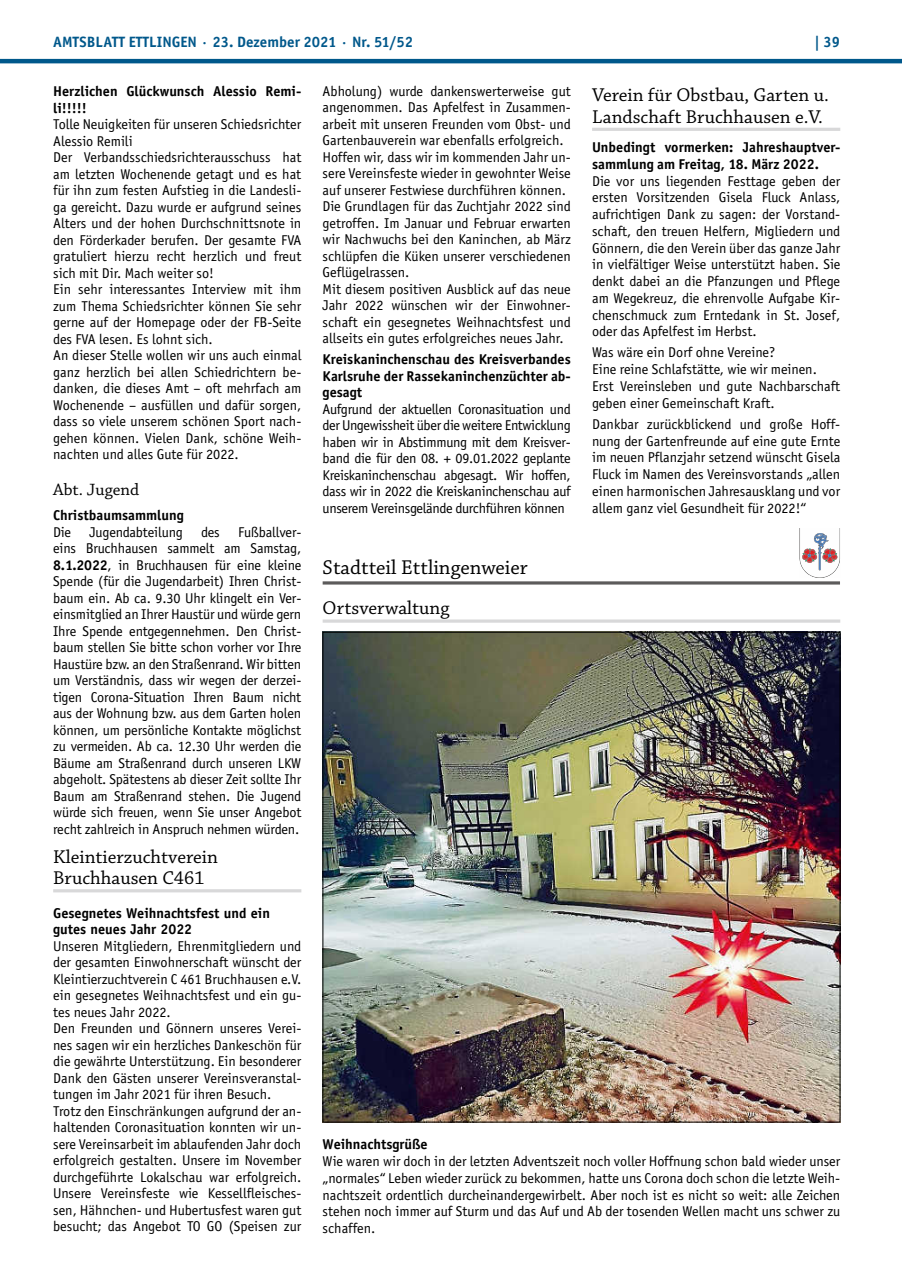
<style>
.page{position:relative;width:902px;height:1280px;background:#fff}
.page>*{position:absolute;margin:0;border:0;box-sizing:border-box;transform-origin:0 0}
.t1{font:21px "Chaparral Pro";color:#000}
.t2{font:19.5px/21px "Chaparral Pro";color:#000}
.t3{font:17.25px "Chaparral Pro";color:#000}
.t4{font:700 15px "Officina Sans";color:#00588b}
.t5{font:14.25px/16.5px "Officina Sans";color:#000;text-align:justify}
.t6{font:700 14.25px/16.5px "Officina Sans";color:#000}
.s1{font-weight:700}
</style>
<div class="page">
<hr style="left:0;top:59px;width:901px;height:4px;background:#00588b">
<hr style="left:53px;top:889px;width:248px;height:3px;background:#d8d8d9">
<hr style="left:592px;top:128px;width:248px;height:3px;background:#d8d8d9">
<hr style="left:322px;top:619px;width:518px;height:4px;background:#e3e3e4">
<hr style="left:322px;top:581px;width:517px;height:3px;background:#5c5b5b">
<svg style="left:799px;top:528px;width:41px;height:50px"></svg>
<img style="left:324px;top:634px;width:514px;height:486px">
<p class="t4" style="left:53px;top:32px;width:361px">AMTSBLATT ETTLINGEN · 23. Dezember 2021 · Nr. 51/52</p>
<p class="t4" style="left:814px;top:32px;width:28px">| 39</p>
<p class="t6" style="left:53px;top:83px;width:250px">Herzlichen Glückwunsch Alessio Remi&shy;li!!!!!</p>
<p class="t5" style="left:53px;top:116px;width:250px;text-align:left">Tolle Neuigkeiten für unseren Schiedsrichter Alessio Remili<br>Der Verbandsschiedsrichterausschuss hat am letzten Wochenende getagt und es hat für ihn zum festen Aufstieg in die Landesli&shy;ga gereicht. Dazu wurde er aufgrund seines Alters und der hohen Durchschnittsnote in den Förderkader berufen. Der gesamte FVA gratuliert hierzu recht herzlich und freut sich mit Dir. Mach weiter so!<br>Ein sehr interessantes Interview mit ihm zum Thema Schiedsrichter können Sie sehr gerne auf der Homepage oder der FB-Seite des FVA lesen. Es lohnt sich.<br>An dieser Stelle wollen wir uns auch einmal ganz herzlich bei allen Schiedrichtern be&shy;danken, die dieses Amt – oft mehrfach am Wochenende – ausfüllen und dafür sorgen, dass so viele unserem schönen Sport nach&shy;gehen können. Vielen Dank, schöne Weih&shy;nachten und alles Gute für 2022.</p>
<p class="t3" style="left:53px;top:480px;width:87px">Abt. Jugend</p>
<p class="t6" style="left:53px;top:507px;width:132px">Christbaumsammlung</p>
<p class="t5" style="left:53px;top:523px;width:19px">Die</p>
<p class="t5" style="left:89px;top:523px;width:95px">Jugendabteilung</p>
<p class="t5" style="left:201px;top:523px;width:20px">des</p>
<p class="t5" style="left:322px;top:83px;width:250px;text-align:left">Abholung) wurde dankenswerterweise gut angenommen. Das Apfelfest in Zusammen&shy;arbeit mit unseren Freunden vom Obst- und Gartenbauverein war ebenfalls erfolgreich.<br>Hoffen wir, dass wir im kommenden Jahr un&shy;sere Vereinsfeste wieder in gewohnter Weise auf unserer Festwiese durchführen können.<br>Die Grundlagen für das Zuchtjahr 2022 sind getroffen. Im Januar und Februar erwarten wir Nachwuchs bei den Kaninchen, ab März schlüpfen die Küken unserer verschiedenen Geflügelrassen.<br>Mit diesem positiven Ausblick auf das neue Jahr 2022 wünschen wir der Einwohner&shy;schaft ein gesegnetes Weihnachtsfest und allseits ein gutes erfolgreiches neues Jahr.</p>
<p class="t6" style="left:322px;top:351px;width:250px;text-align:justify">Kreiskaninchenschau des Kreisverbandes Karlsruhe der Rassekaninchenzüchter ab&shy;gesagt</p>
<p class="t5" style="left:322px;top:400px;width:250px">Aufgrund der aktuellen Coronasituation und der Ungewissheit über die weitere Entwicklung haben wir in Abstimmung mit dem Kreisver&shy;band die für den 08. + 09.01.2022 geplante Kreiskaninchenschau abgesagt. Wir hoffen, dass wir in 2022 die Kreiskaninchenschau auf unserem Vereinsgelände durchführen können</p>
<h2 class="t2" style="left:592px;top:85px;width:238px">Verein für Obstbau, Garten u.<br>Landschaft Bruchhausen e.V.</h2>
<p class="t6" style="left:592px;top:139px;width:250px">Unbedingt vormerken: Jahreshauptver&shy;sammlung am Freitag, 18. März 2022.</p>
<p class="t5" style="left:592px;top:172px;width:250px">Die vor uns liegenden Festtage geben der ersten Vorsitzenden Gisela Fluck Anlass, aufrichtigen Dank zu sagen: der Vorstand&shy;schaft, den treuen Helfern, Migliedern und Gönnern, die den Verein über das ganze Jahr in vielfältiger Weise unterstützt haben. Sie denkt dabei an die Pfanzungen und Pflege am Wegekreuz, die ehrenvolle Aufgabe Kir&shy;chenschmuck zum Erntedank in St. Josef, oder das Apfelfest im Herbst.</p>
<p class="t5" style="left:592px;top:344px;width:250px;text-align:left">Was wäre ein Dorf ohne Vereine?<br>Eine reine Schlafstätte, wie wir meinen.<br>Erst Vereinsleben und gute Nachbarschaft geben einer Gemeinschaft Kraft.</p>
<p class="t5" style="left:592px;top:416px;width:250px">Dankbar zurückblickend und große Hoff&shy;nung der Gartenfreunde auf eine gute Ernte im neuen Pflanzjahr setzend wünscht Gisela Fluck im Namen des Vereinsvorstands „allen einen harmonischen Jahresausklang und vor allem ganz viel Gesundheit für 2022!“</p>
<p class="t5" style="left:53px;top:523px;width:250px;text-indent:185px">Fußballver&shy;eins Bruchhausen sammelt am Samstag, <span class="s1">8.1.2022</span>, in Bruchhausen für eine kleine Spende (für die Jugendarbeit) Ihren Christ&shy;baum ein. Ab ca. 9.30 Uhr klingelt ein Ver&shy;einsmitglied an Ihrer Haustür und würde gern Ihre Spende entgegennehmen. Den Christ&shy;baum stellen Sie bitte schon vorher vor Ihre Haustüre bzw. an den Straßenrand. Wir bitten um Verständnis, dass wir wegen der derzei&shy;tigen Corona-Situation Ihren Baum nicht aus der Wohnung bzw. aus dem Garten holen können, um persönliche Kontakte möglichst zu vermeiden. Ab ca. 12.30 Uhr werden die Bäume am Straßenrand durch unseren LKW abgeholt. Spätestens ab dieser Zeit sollte Ihr Baum am Straßenrand stehen. Die Jugend würde sich freuen, wenn Sie unser Angebot recht zahlreich in Anspruch nehmen würden.</p>
<h2 class="t2" style="left:53px;top:847px;width:166px">Kleintierzuchtverein<br>Bruchhausen C461</h2>
<p class="t6" style="left:53px;top:904px;width:218px">Gesegnetes Weihnachtsfest und ein gutes neues Jahr 2022</p>
<p class="t5" style="left:53px;top:937px;width:250px;text-align:left">Unseren Mitgliedern, Ehrenmitgliedern und der gesamten Einwohnerschaft wünscht der Kleintierzuchtverein C 461 Bruchhausen e.V. ein gesegnetes Weihnachtsfest und ein gu&shy;tes neues Jahr 2022.<br>Den Freunden und Gönnern unseres Verei&shy;nes sagen wir ein herzliches Dankeschön für die gewährte Unterstützung. Ein besonderer Dank den Gästen unserer Vereinsveranstal&shy;tungen im Jahr 2021 für ihren Besuch.<br>Trotz den Einschränkungen aufgrund der an&shy;haltenden Coronasituation konnten wir un&shy;sere Vereinsarbeit im ablaufenden Jahr doch erfolgreich gestalten. Unsere im November durchgeführte Lokalschau war erfolgreich.<br>Unsere Vereinsfeste wie Kessellfleisches&shy;sen, Hähnchen- und Hubertusfest waren gut besucht; das Angebot TO GO (Speisen zur</p>
<h1 class="t1" style="left:322px;top:555px;width:207px">Stadtteil Ettlingenweier</h1>
<h2 class="t2" style="left:322px;top:598px;width:128px">Ortsverwaltung</h2>
<p class="t6" style="left:322px;top:1136px;width:107px">Weihnachtsgrüße</p>
<p class="t5" style="left:322px;top:1153px;width:519px">Wie waren wir doch in der letzten Adventszeit noch voller Hoffnung schon bald wieder unser „normales“ Leben wieder zurück zu bekommen, hatte uns Corona doch schon die letzte Weih&shy;nachtszeit ordentlich durcheinandergewirbelt. Aber noch ist es nicht so weit: alle Zeichen stehen noch immer auf Sturm und das Auf und Ab der tosenden Wellen macht uns schwer zu schaffen.</p>
</div>
